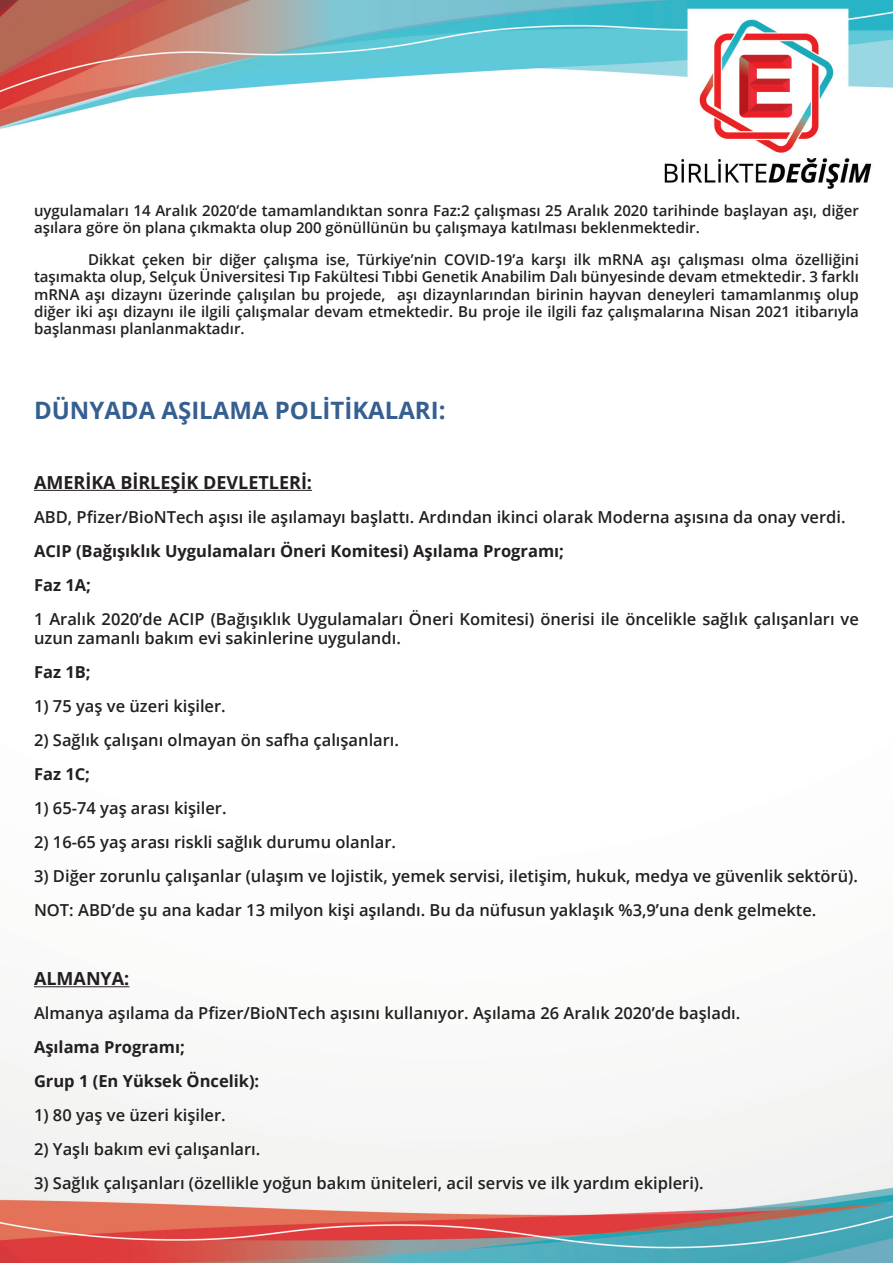
<style>
.page{position:relative;width:893px;height:1263px;background:#fff}
.page>*{position:absolute;margin:0;border:0;box-sizing:border-box;transform-origin:0 0}
.metin{font:700 24px "Open Sans";color:#365f91}
.metin-2{font:700 18px "Open Sans";color:#231f20}
.metin-3{font:600 16.5px/18.9px "Open Sans";color:#231f20}
.metin-4{font:700 16.5px "Open Sans";color:#231f20}
.metin-5{font:600 15px/17.2px "Open Sans";color:#231f20}
</style>
<div class="page">
<img style="left:0;top:0;width:893px;height:1263px">
<hr style="left:34px;top:490px;width:278px;height:1px;background:#231f20">
<hr style="left:34px;top:986px;width:95px;height:1px;background:#231f20">
<p class="metin-5" style="left:34px;top:201px;width:826px">uygulamaları 14 Aralık 2020’de tamamlandıktan sonra Faz:2 çalışması 25 Aralık 2020 tarihinde başlayan aşı, diğer aşılara göre ön plana çıkmakta olup 200 gönüllünün bu çalışmaya katılması beklenmektedir.</p>
<p class="metin-5" style="left:34px;top:251px;width:826px;text-align:justify;text-indent:54px">Dikkat çeken bir diğer çalışma ise, Türkiye’nin COVID-19’a karşı ilk mRNA aşı çalışması olma özelliğini taşımakta olup, Selçuk Üniversitesi Tıp Fakültesi Tıbbi Genetik Anabilim Dalı bünyesinde devam etmektedir. 3 farklı mRNA aşı dizaynı üzerinde çalışılan bu projede, aşı dizaynlarından birinin hayvan deneyleri tamamlanmış olup diğer iki aşı dizaynı ile ilgili çalışmalar devam etmektedir. Bu proje ile ilgili faz çalışmalarına Nisan 2021 itibarıyla başlanması planlanmaktadır.</p>
<p class="metin" style="left:34px;top:394px;width:413px">DÜNYADA AŞILAMA POLİTİKALARI:</p>
<p class="metin-2" style="left:34px;top:470px;width:280px">AMERİKA BİRLEŞİK DEVLETLERİ:</p>
<p class="metin-3" style="left:34px;top:507px;width:813px">ABD, Pfizer/BioNTech aşısı ile aşılamayı başlattı. Ardından ikinci olarak Moderna aşısına da onay verdi.</p>
<p class="metin-4" style="left:34px;top:539px;width:531px">ACIP (Bağışıklık Uygulamaları Öneri Komitesi) Aşılama Programı;</p>
<p class="metin-4" style="left:34px;top:573px;width:58px">Faz 1A;</p>
<p class="metin-3" style="left:34px;top:609px;width:826px">1 Aralık 2020’de ACIP (Bağışıklık Uygulamaları Öneri Komitesi) önerisi ile öncelikle sağlık çalışanları ve uzun zamanlı bakım evi sakinlerine uygulandı.</p>
<p class="metin-4" style="left:34px;top:660px;width:58px">Faz 1B;</p>
<p class="metin-3" style="left:34px;top:696px;width:193px">1) 75 yaş ve üzeri kişiler.</p>
<p class="metin-3" style="left:34px;top:730px;width:367px">2) Sağlık çalışanı olmayan ön safha çalışanları.</p>
<p class="metin-4" style="left:34px;top:762px;width:58px">Faz 1C;</p>
<p class="metin-3" style="left:34px;top:798px;width:194px">1) 65-74 yaş arası kişiler.</p>
<p class="metin-3" style="left:34px;top:832px;width:363px">2) 16-65 yaş arası riskli sağlık durumu olanlar.</p>
<p class="metin-3" style="left:34px;top:866px;width:825px">3) Diğer zorunlu çalışanlar (ulaşım ve lojistik, yemek servisi, iletişim, hukuk, medya ve güvenlik sektörü).</p>
<p class="metin-3" style="left:34px;top:900px;width:784px">NOT: ABD’de şu ana kadar 13 milyon kişi aşılandı. Bu da nüfusun yaklaşık %3,9’una denk gelmekte.</p>
<p class="metin-2" style="left:34px;top:966px;width:97px">ALMANYA:</p>
<p class="metin-3" style="left:34px;top:1003px;width:708px">Almanya aşılama da Pfizer/BioNTech aşısını kullanıyor. Aşılama 26 Aralık 2020’de başladı.</p>
<p class="metin-4" style="left:34px;top:1036px;width:152px">Aşılama Programı;</p>
<p class="metin-4" style="left:34px;top:1070px;width:227px">Grup 1 (En Yüksek Öncelik):</p>
<p class="metin-3" style="left:34px;top:1105px;width:193px">1) 80 yaş ve üzeri kişiler.</p>
<p class="metin-3" style="left:34px;top:1139px;width:228px">2) Yaşlı bakım evi çalışanları.</p>
<p class="metin-3" style="left:34px;top:1173px;width:671px">3) Sağlık çalışanları (özellikle yoğun bakım üniteleri, acil servis ve ilk yardım ekipleri).</p>
</div>
